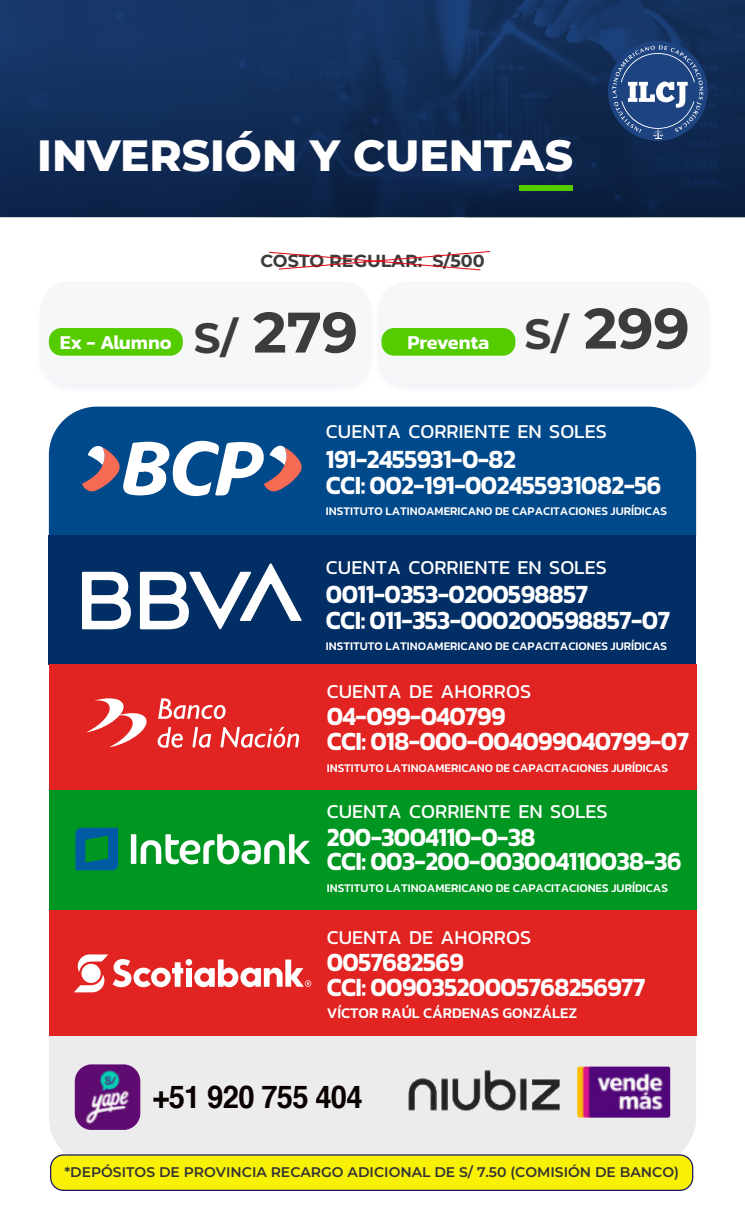
<style>
.page{position:relative;width:745px;height:1213px;background:#fff}
.page>*{position:absolute;margin:0;border:0;box-sizing:border-box;transform-origin:0 0}
.t1{font:800 43.75px "Montserrat";color:#fff}
.t2{font:700 31.38px "Helvetica";letter-spacing:-.025em;color:#0a0000;scale:.93 1}
.t3{font:600 26.62px/24.8px "Kanit";letter-spacing:-.025em;color:#fff;scale:.93 1}
.t4{font:20px "Kanit";color:#fff}
.t5{font:600 20px "Kanit";letter-spacing:-.005em;color:#fff}
.t6{font:700 17.5px "Montserrat";color:#3c3c3b}
.t7{font:500 15px "Kanit";color:#fff}
.t8{font:600 14px "Montserrat";color:#333}
.t9{font:500 11.88px "Kanit";color:#fff}
.s1{font-family:"Montserrat";font-weight:700;font-size:42.38px;color:#3c3c3b}
.s2{font-family:"Montserrat";font-weight:700;font-size:57px;color:#3c3c3b}
</style>
<div class="page">
<svg style="left:0;top:0;width:745px;height:216px;background:#112c56"></svg>
<div style="left:520px;top:185px;width:53px;height:5px;background:#54cc00"></div>
<div style="left:41px;top:281px;width:330px;height:103px;background:#f5f7f9;border-radius:28px"></div>
<div style="left:378px;top:281px;width:331px;height:103px;background:#f5f7f9;border-radius:28px"></div>
<div style="left:49px;top:328px;width:134px;height:28px;background:#54cc00;border-radius:12px"></div>
<div style="left:381px;top:328px;width:134px;height:28px;background:#54cc00;border-radius:12px"></div>
<div style="left:49px;top:1036px;width:647px;height:130px;background:#ececec"></div>
<div style="left:51px;top:1155px;width:642px;height:35px;background:#f8f106;border-radius:13px"></div>
<div style="left:50px;top:1154px;width:643px;height:37px;border:1px solid #1b1464;border-radius:13px"></div>
<img style="left:75px;top:1064px;width:65px;height:66px">
<img style="left:401px;top:1068px;width:164px;height:48px">
<img style="left:577px;top:1067px;width:93px;height:51px">
<div style="left:49px;top:407px;width:647px;height:128px;background:#00498b"></div>
<svg style="left:82px;top:441px;width:220px;height:55px"></svg>
<div style="left:49px;top:535px;width:647px;height:130px;background:#012e65"></div>
<svg style="left:82px;top:572px;width:49px;height:57px"></svg>
<svg style="left:140px;top:563px;width:162px;height:67px"></svg>
<div style="left:49px;top:789px;width:647px;height:123px;background:#009622"></div>
<svg style="left:75px;top:828px;width:43px;height:42px"></svg>
<svg style="left:131px;top:834px;width:179px;height:31px"></svg>
<div style="left:49px;top:664px;width:647px;height:125px;background:#e12322"></div>
<svg style="left:157px;top:727px;width:26px;height:21px"></svg>
<svg style="left:158px;top:698px;width:68px;height:22px"></svg>
<svg style="left:192px;top:727px;width:19px;height:21px"></svg>
<svg style="left:220px;top:727px;width:79px;height:21px"></svg>
<svg style="left:86px;top:698px;width:61px;height:49px"></svg>
<div style="left:49px;top:911px;width:647px;height:125px;background:#e12322"></div>
<div style="left:186px;top:968px;width:6px;height:19px;background:#fff"></div>
<div style="left:186px;top:959px;width:6px;height:7px;background:#fff;border-radius:50%"></div>
<svg style="left:194px;top:959px;width:117px;height:29px"></svg>
<svg style="left:74px;top:954px;width:109px;height:38px"></svg>
<svg style="left:269px;top:251px;width:222px;height:20px"></svg>
<div style="left:608px;top:41px;width:100px;height:100px;background:#1d4481;border-radius:50%"></div>
<svg style="left:612px;top:45px;width:91px;height:94px"></svg>
<h1 class="t1" style="left:37px;top:136px;width:537px">INVERSIÓN Y CUENTAS</h1>
<p class="t6" style="left:260px;top:250px;width:226px">COSTO REGULAR: S/500</p>
<p class="t5" style="left:60px;top:330px;width:300px">Ex - Alumno <span class="s1">S/</span> <span class="s2">279</span></p>
<p class="t5" style="left:408px;top:330px;width:284px">Preventa <span class="s1">S/</span> <span class="s2">299</span></p>
<p class="t4" style="left:326px;top:424px;width:282px">CUENTA CORRIENTE EN SOLES</p>
<p class="t3" style="left:326px;top:446px;width:362px;line-height:25.9px">191-2455931-0-82<br>CCI: 002-191-002455931082-56</p>
<p class="t9" style="left:326px;top:504px;width:343px">INSTITUTO LATINOAMERICANO DE CAPACITACIONES JURÍDICAS</p>
<p class="t4" style="left:326px;top:560px;width:282px">CUENTA CORRIENTE EN SOLES</p>
<p class="t3" style="left:326px;top:581px;width:372px;line-height:25.9px">0011-0353-0200598857<br>CCI: 011-353-000200598857-07</p>
<p class="t9" style="left:326px;top:639px;width:343px">INSTITUTO LATINOAMERICANO DE CAPACITACIONES JURÍDICAS</p>
<p class="t4" style="left:327px;top:683px;width:206px">CUENTA DE AHORROS</p>
<p class="t3" style="left:327px;top:703px;width:391px">04-099-040799<br>CCI: 018-000-004099040799-07</p>
<p class="t9" style="left:327px;top:761px;width:343px">INSTITUTO LATINOAMERICANO DE CAPACITACIONES JURÍDICAS</p>
<p class="t4" style="left:327px;top:804px;width:282px">CUENTA CORRIENTE EN SOLES</p>
<p class="t3" style="left:327px;top:824px;width:383px">200-3004110-0-38<br>CCI: 003-200-003004110038-36</p>
<p class="t9" style="left:327px;top:881px;width:343px">INSTITUTO LATINOAMERICANO DE CAPACITACIONES JURÍDICAS</p>
<p class="t4" style="left:327px;top:930px;width:206px">CUENTA DE AHORROS</p>
<p class="t3" style="left:327px;top:950px;width:344px">0057682569<br>CCI: 00903520005768256977</p>
<p class="t7" style="left:327px;top:1004px;width:252px">VÍCTOR RAÚL CÁRDENAS GONZÁLEZ</p>
<p class="t2" style="left:152px;top:1078px;width:228px">+51 920 755 404</p>
<p class="t8" style="left:64px;top:1166px;width:616px">*DEPÓSITOS DE PROVINCIA RECARGO ADICIONAL DE S/ 7.50 (COMISIÓN DE BANCO)</p>
</div>
